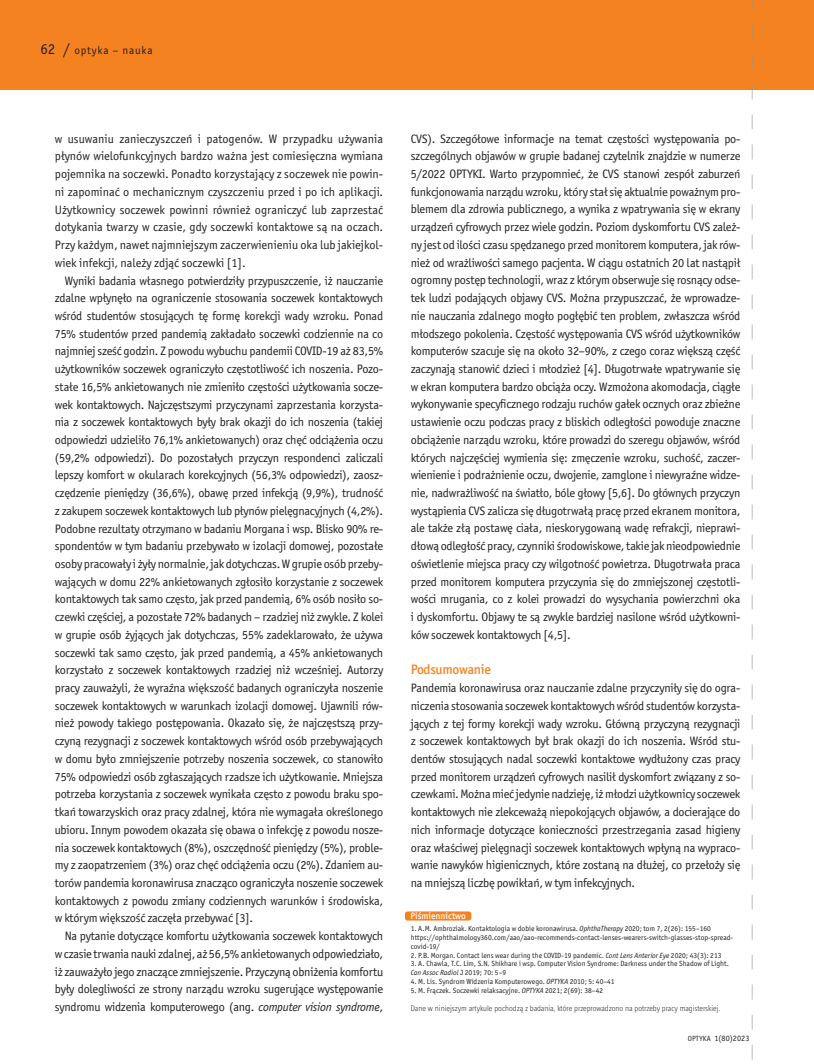
<style>
.page{position:relative;width:814px;height:1064px;background:#fff}
.page>*{position:absolute;margin:0;border:0;box-sizing:border-box;transform-origin:0 0}
.t1{font:15px "Officina Sans ITC Pro";color:#231f20}
.t2{font:500 13.75px "Officina Sans ITC Pro";letter-spacing:-.02em;color:#f58220}
.t3{font:12.25px/17.8px "Officina Sans ITC Pro";letter-spacing:-.02em;color:#231f20;text-align:justify}
.t4{font:11.25px "Officina Sans ITC Pro";letter-spacing:.075em;color:#231f20}
.t5{font:500 9.38px "Officina Sans ITC Pro";color:#fff}
.t6{font:300 8.12px "Officina Display Pl ITC";color:#231f20}
.t7{font:8.12px "Officina Sans ITC Pro";letter-spacing:.01em;color:#231f20}
.t8{font:7.5px/8.8px "Officina Sans ITC Pro";color:#231f20}
.s1{font-style:italic}
.s2{font-size:7.5px}
</style>
<div class="page">
<div style="left:0;top:0;width:814px;height:90px;background:#f58220"></div>
<div style="left:405px;top:911px;width:66px;height:9px;background:#f58220;border-radius:2px"></div>
<svg style="left:752px;top:24px;width:1px;height:15px"></svg>
<svg style="left:752px;top:54px;width:1px;height:15px"></svg>
<svg style="left:752px;top:84px;width:1px;height:15px"></svg>
<svg style="left:752px;top:114px;width:1px;height:15px"></svg>
<svg style="left:752px;top:144px;width:1px;height:15px"></svg>
<svg style="left:752px;top:174px;width:1px;height:15px"></svg>
<svg style="left:752px;top:204px;width:1px;height:15px"></svg>
<svg style="left:752px;top:234px;width:1px;height:15px"></svg>
<svg style="left:752px;top:264px;width:1px;height:15px"></svg>
<svg style="left:752px;top:294px;width:1px;height:15px"></svg>
<svg style="left:752px;top:324px;width:1px;height:15px"></svg>
<svg style="left:752px;top:354px;width:1px;height:15px"></svg>
<svg style="left:752px;top:384px;width:1px;height:15px"></svg>
<svg style="left:752px;top:414px;width:1px;height:15px"></svg>
<svg style="left:752px;top:444px;width:1px;height:15px"></svg>
<svg style="left:752px;top:474px;width:1px;height:15px"></svg>
<svg style="left:752px;top:504px;width:1px;height:15px"></svg>
<svg style="left:752px;top:534px;width:1px;height:15px"></svg>
<svg style="left:752px;top:564px;width:1px;height:15px"></svg>
<svg style="left:752px;top:594px;width:1px;height:15px"></svg>
<svg style="left:752px;top:624px;width:1px;height:15px"></svg>
<svg style="left:752px;top:654px;width:1px;height:15px"></svg>
<svg style="left:752px;top:684px;width:1px;height:15px"></svg>
<svg style="left:752px;top:714px;width:1px;height:15px"></svg>
<svg style="left:752px;top:744px;width:1px;height:15px"></svg>
<svg style="left:752px;top:774px;width:1px;height:15px"></svg>
<svg style="left:752px;top:804px;width:1px;height:15px"></svg>
<svg style="left:752px;top:834px;width:1px;height:15px"></svg>
<svg style="left:752px;top:864px;width:1px;height:15px"></svg>
<svg style="left:752px;top:894px;width:1px;height:15px"></svg>
<svg style="left:752px;top:924px;width:1px;height:15px"></svg>
<svg style="left:752px;top:954px;width:1px;height:15px"></svg>
<svg style="left:752px;top:984px;width:1px;height:15px"></svg>
<svg style="left:752px;top:1014px;width:1px;height:15px"></svg>
<svg style="left:752px;top:1044px;width:1px;height:16px"></svg>
<p class="t1" style="left:40px;top:40px;width:31px">62 /</p>
<p class="t4" style="left:74px;top:43px;width:80px">optyka – nauka</p>
<p class="t3" style="left:55px;top:130px;width:330px">w usuwaniu zanieczyszczeń i patogenów. W przypadku używania płynów wielofunkcyjnych bardzo ważna jest comiesięczna wymiana pojemnika na soczewki. Ponadto korzystający z soczewek nie powin&shy;ni zapominać o mechanicznym czyszczeniu przed i po ich aplikacji.<br>Użytkownicy soczewek powinni również ograniczyć lub zaprzestać dotykania twarzy w czasie, gdy soczewki kontaktowe są na oczach.<br>Przy każdym, nawet najmniejszym zaczerwienieniu oka lub jakiejkol&shy;wiek infekcji, należy zdjąć soczewki [1].</p>
<p class="t3" style="left:55px;top:271px;width:330px;text-indent:10px">Wyniki badania własnego potwierdziły przypuszczenie, iż nauczanie zdalne wpłynęło na ograniczenie stosowania soczewek kontaktowych wśród studentów stosujących tę formę korekcji wady wzroku. Ponad 75% studentów przed pandemią zakładało soczewki codziennie na co najmniej sześć godzin. Z powodu wybuchu pandemii COVID-19 aż 83,5% użytkowników soczewek ograniczyło częstotliwość ich noszenia. Pozo&shy;stałe 16,5% ankietowanych nie zmieniło częstości użytkowania socze&shy;wek kontaktowych. Najczęstszymi przyczynami zaprzestania korzysta&shy;nia z soczewek kontaktowych były brak okazji do ich noszenia (takiej odpowiedzi udzieliło 76,1% ankietowanych) oraz chęć odciążenia oczu (59,2% odpowiedzi). Do pozostałych przyczyn respondenci zaliczali lepszy komfort w okularach korekcyjnych (56,3% odpowiedzi), zaosz&shy;czędzenie pieniędzy (36,6%), obawę przed infekcją (9,9%), trudność z zakupem soczewek kontaktowych lub płynów pielęgnacyjnych (4,2%).<br>Podobne rezultaty otrzymano w badaniu Morgana i wsp. Blisko 90% re&shy;spondentów w tym badaniu przebywało w izolacji domowej, pozostałe osoby pracowały i żyły normalnie, jak dotychczas. W grupie osób przeby&shy;wających w domu 22% ankietowanych zgłosiło korzystanie z soczewek kontaktowych tak samo często, jak przed pandemią, 6% osób nosiło so&shy;czewki częściej, a pozostałe 72% badanych – rzadziej niż zwykle. Z kolei w grupie osób żyjących jak dotychczas, 55% zadeklarowało, że używa soczewki tak samo często, jak przed pandemią, a 45% ankietowanych korzystało z soczewek kontaktowych rzadziej niż wcześniej. Autorzy pracy zauważyli, że wyraźna większość badanych ograniczyła noszenie soczewek kontaktowych w warunkach izolacji domowej. Ujawnili rów&shy;nież powody takiego postępowania. Okazało się, że najczęstszą przy&shy;czyną rezygnacji z soczewek kontaktowych wśród osób przebywających w domu było zmniejszenie potrzeby noszenia soczewek, co stanowiło 75% odpowiedzi osób zgłaszających rzadsze ich użytkowanie. Mniejsza potrzeba korzystania z soczewek wynikała często z powodu braku spo&shy;tkań towarzyskich oraz pracy zdalnej, która nie wymagała określonego ubioru. Innym powodem okazała się obawa o infekcję z powodu nosze&shy;nia soczewek kontaktowych (8%), oszczędność pieniędzy (5%), proble&shy;my z zaopatrzeniem (3%) oraz chęć odciążenia oczu (2%). Zdaniem au&shy;torów pandemia koronawirusa znacząco ograniczyła noszenie soczewek kontaktowych z powodu zmiany codziennych warunków i środowiska, w którym większość zaczęła przebywać [3].</p>
<p class="t3" style="left:55px;top:927px;width:330px;text-indent:10px">Na pytanie dotyczące komfortu użytkowania soczewek kontaktowych w czasie trwania nauki zdalnej, aż 56,5% ankietowanych odpowiedziało, iż zauważyło jego znaczące zmniejszenie. Przyczyną obniżenia komfortu były dolegliwości ze strony narządu wzroku sugerujące występowanie syndromu widzenia komputerowego (ang. <span class="s1">computer vision syndrome</span>,</p>
<p class="t3" style="left:411px;top:130px;width:331px">CVS). Szczegółowe informacje na temat częstości występowania po&shy;szczególnych objawów w grupie badanej czytelnik znajdzie w numerze 5/2022 OPTYKI. Warto przypomnieć, że CVS stanowi zespół zaburzeń funkcjonowania narządu wzroku, który stał się aktualnie poważnym pro&shy;blemem dla zdrowia publicznego, a wynika z wpatrywania się w ekrany urządzeń cyfrowych przez wiele godzin. Poziom dyskomfortu CVS zależ&shy;ny jest od ilości czasu spędzanego przed monitorem komputera, jak rów&shy;nież od wrażliwości samego pacjenta. W ciągu ostatnich 20 lat nastąpił ogromny postęp technologii, wraz z którym obserwuje się rosnący odse&shy;tek ludzi podających objawy CVS. Można przypuszczać, że wprowadze&shy;nie nauczania zdalnego mogło pogłębić ten problem, zwłaszcza wśród młodszego pokolenia. Częstość występowania CVS wśród użytkowników komputerów szacuje się na około 32–90%, z czego coraz większą część zaczynają stanowić dzieci i młodzież [4]. Długotrwałe wpatrywanie się w ekran komputera bardzo obciąża oczy. Wzmożona akomodacja, ciągłe wykonywanie specyficznego rodzaju ruchów gałek ocznych oraz zbieżne ustawienie oczu podczas pracy z bliskich odległości powoduje znaczne obciążenie narządu wzroku, które prowadzi do szeregu objawów, wśród których najczęściej wymienia się: zmęczenie wzroku, suchość, zaczer&shy;wienienie i podrażnienie oczu, dwojenie, zamglone i niewyraźne widze&shy;nie, nadwrażliwość na światło, bóle głowy [5,6]. Do głównych przyczyn wystąpienia CVS zalicza się długotrwałą pracę przed ekranem monitora, ale także złą postawę ciała, nieskorygowaną wadę refrakcji, nieprawi&shy;dłową odległość pracy, czynniki środowiskowe, takie jak nieodpowiednie oświetlenie miejsca pracy czy wilgotność powietrza. Długotrwała praca przed monitorem komputera przyczynia się do zmniejszonej częstotli&shy;wości mrugania, co z kolei prowadzi do wysychania powierzchni oka i dyskomfortu. Objawy te są zwykle bardziej nasilone wśród użytkowni&shy;ków soczewek kontaktowych [4,5].</p>
<p class="t2" style="left:411px;top:661px;width:82px">Podsumowanie</p>
<p class="t3" style="left:411px;top:679px;width:331px">Pandemia koronawirusa oraz nauczanie zdalne przyczyniły się do ogra&shy;niczenia stosowania soczewek kontaktowych wśród studentów korzysta&shy;jących z tej formy korekcji wady wzroku. Główną przyczyną rezygnacji z soczewek kontaktowych był brak okazji do ich noszenia. Wśród stu&shy;dentów stosujących nadal soczewki kontaktowe wydłużony czas pracy przed monitorem urządzeń cyfrowych nasilił dyskomfort związany z so&shy;czewkami. Można mieć jedynie nadzieję, iż młodzi użytkownicy soczewek kontaktowych nie zlekceważą niepokojących objawów, a docierające do nich informacje dotyczące konieczności przestrzegania zasad higieny oraz właściwej pielęgnacji soczewek kontaktowych wpłyną na wypraco&shy;wanie nawyków higienicznych, które zostaną na dłużej, co przełoży się na mniejszą liczbę powikłań, w tym infekcyjnych.</p>
<p class="t8" style="left:411px;top:924px;width:324px">1. A.M. Ambroziak. Kontaktologia w dobie koronawirusa. <span class="s1">OphthaTherapy</span> 2020; tom 7, 2(26): 155–160 https://ophthalmology360.com/aao/aao-recommends-contact-lenses-wearers-switch-glasses-stop-spread&shy;covid-19/</p>
<p class="t8" style="left:411px;top:950px;width:312px">2. P.B. Morgan. Contact lens wear during the COVID-19 pandemic. <span class="s1">Cont Lens Anterior Eye</span> 2020; 43(3): 213</p>
<p class="t8" style="left:411px;top:959px;width:320px">3. A. Chawla, T.C. Lim, S.N. Shikhare i wsp. Computer Vision Syndrome: Darkness under the Shadow of Light.<br><span class="s1">Can Assoc Radiol</span> J 2019; 70: 5–9</p>
<p class="t8" style="left:411px;top:977px;width:205px">4. M. Lis. Syndrom Widzenia Komputerowego. <span class="s1">OPTYKA</span> 2010; 5: 40–41</p>
<p class="t8" style="left:411px;top:985px;width:194px">5. M. Frączek. Soczewki relaksacyjne. <span class="s1">OPTYKA</span> 2021; 2(69): 38–42</p>
<p class="t6" style="left:411px;top:1004px;width:311px">Dane w niniejszym artykule pochodzą z badania, które przeprowadzono na potrzeby pracy magisterskiej.</p>
<p class="t5" style="left:410px;top:910px;width:57px">Piśmiennictwo</p>
<p class="t7" style="left:688px;top:1033px;width:63px"><span class="s2">OPTYKA</span> 1(80)2023</p>
</div>
